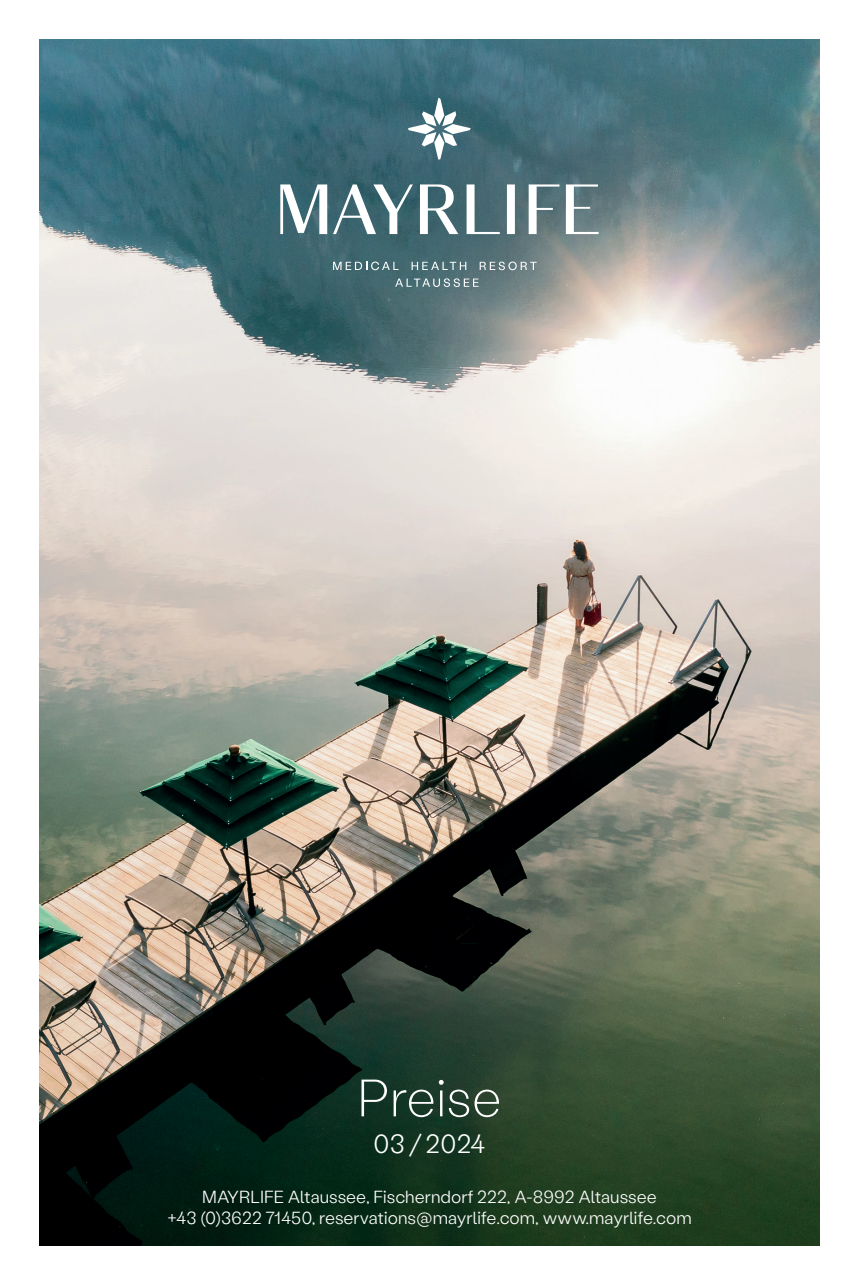
<style>
.page{position:relative;width:859px;height:1285px;background:#fff}
.page>*{position:absolute;margin:0;border:0;box-sizing:border-box;transform-origin:0 0}
.t1{font:100 52.5px "Stabil Grotesk";color:#fff}
.t2{font:300 26.25px "Stabil Grotesk";letter-spacing:-.005em;color:#fff}
.t3{font:300 17.5px/21px "Stabil Grotesk";color:#fff;text-align:center}
</style>
<div class="page">
<img style="left:40px;top:40px;width:779px;height:1205px">
<svg style="left:280px;top:98px;width:318px;height:136px;background:#5a7c86"></svg>
<svg style="left:333px;top:262px;width:65px;height:8px"></svg>
<svg style="left:411px;top:262px;width:55px;height:8px"></svg>
<svg style="left:479px;top:262px;width:57px;height:8px"></svg>
<svg style="left:395px;top:278px;width:83px;height:9px"></svg>
<h1 class="t1" style="left:357px;top:1063px;width:146px">Preise</h1>
<h2 class="t2" style="left:373px;top:1126px;width:114px">03 / 2024</h2>
<p class="t3" style="left:167px;top:1186px;width:526px">MAYRLIFE Altaussee, Fischerndorf 222, A-8992 Altaussee<br>+43 (0)3622 71450, reservations@mayrlife.com, www.mayrlife.com</p>
</div>
